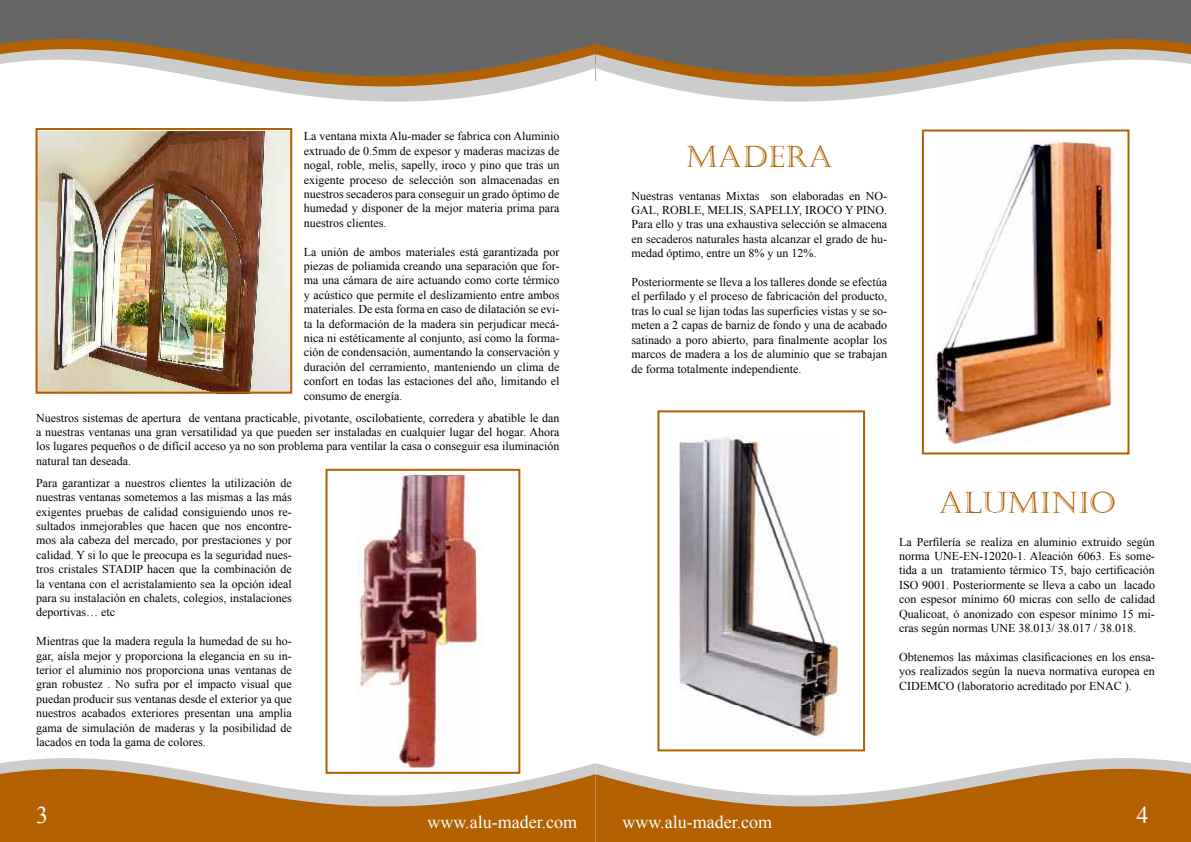
<style>
.page{position:relative;width:1191px;height:842px;background:#fff}
.page>*{position:absolute;margin:0;border:0;box-sizing:border-box;transform-origin:0 0}
.t1{font:30px "Castellar";color:#b36100}
.t2{font:24px "Times New Roman";color:#fefefe}
.t3{font:18px "Times New Roman";color:#fefefe}
.t4{font:12px/14.4px "Times New Roman";color:#000;text-align:justify}
</style>
<div class="page">
<svg style="left:595px;top:744px;width:596px;height:98px;fill:#b36100"></svg>
<svg style="left:0;top:744px;width:595px;height:98px;fill:#b36100"></svg>
<div style="left:0;top:0;width:595px;height:80px;background:#666"></div>
<svg style="left:0;top:39px;width:595px;height:119px"></svg>
<div style="left:595px;top:0;width:595px;height:80px;background:#666"></div>
<svg style="left:595px;top:24px;width:596px;height:134px"></svg>
<img style="left:934px;top:137px;width:184px;height:306px">
<img style="left:679px;top:433px;width:166px;height:313px">
<img style="left:357px;top:472px;width:126px;height:299px">
<img style="left:39px;top:131px;width:250px;height:260px">
<div style="left:36px;top:128px;width:256px;height:266px;border:2px solid #b36100"></div>
<div style="left:922px;top:130px;width:207px;height:324px;border:2px solid #b36100"></div>
<div style="left:657px;top:410px;width:208px;height:341px;border:2px solid #b36100"></div>
<div style="left:325px;top:469px;width:195px;height:305px;border:2px solid #b36100"></div>
<p class="t4" style="left:304px;top:129px;width:257px">La ventana mixta Alu-mader se fabrica con Aluminio extruado de 0.5mm de expesor y maderas macizas de nogal, roble, melis, sapelly, iroco y pino que tras un exigente proceso de selección son almacenadas en nuestros secaderos para conseguir un grado óptimo de humedad y disponer de la mejor materia prima para nuestros clientes.</p>
<p class="t4" style="left:304px;top:244px;width:257px">La unión de ambos materiales está garantizada por piezas de poliamida creando una separación que for&shy;ma una cámara de aire actuando como corte térmico y acústico que permite el deslizamiento entre ambos materiales. De esta forma en caso de dilatación se evi&shy;ta la deformación de la madera sin perjudicar mecá&shy;nica ni estéticamente al conjunto, así como la forma&shy;ción de condensación, aumentando la conservación y duración del cerramiento, manteniendo un clima de confort en todas las estaciones del año, limitando el consumo de energía.</p>
<p class="t4" style="left:36px;top:410px;width:525px">Nuestros sistemas de apertura de ventana practicable, pivotante, oscilobatiente, corredera y abatible le dan a nuestras ventanas una gran versatilidad ya que pueden ser instaladas en cualquier lugar del hogar. Ahora los lugares pequeños o de difícil acceso ya no son problema para ventilar la casa o conseguir esa iluminación natural tan deseada.</p>
<p class="t4" style="left:36px;top:475px;width:257px">Para garantizar a nuestros clientes la utilización de nuestras ventanas sometemos a las mismas a las más exigentes pruebas de calidad consiguiendo unos re&shy;sultados inmejorables que hacen que nos encontre&shy;mos ala cabeza del mercado, por prestaciones y por calidad. Y si lo que le preocupa es la seguridad nues&shy;tros cristales STADIP hacen que la combinación de la ventana con el acristalamiento sea la opción ideal para su instalación en chalets, colegios, instalaciones deportivas… etc</p>
<p class="t4" style="left:36px;top:634px;width:257px">Mientras que la madera regula la humedad de su ho&shy;gar, aísla mejor y proporciona la elegancia en su in&shy;terior el aluminio nos proporciona unas ventanas de gran robustez . No sufra por el impacto visual que puedan producir sus ventanas desde el exterior ya que nuestros acabados exteriores presentan una amplia gama de simulación de maderas y la posibilidad de lacados en toda la gama de colores.</p>
<h1 class="t1" style="left:686px;top:139px;width:148px">MADERA</h1>
<p class="t4" style="left:631px;top:188px;width:257px">Nuestras ventanas Mixtas son elaboradas en NO-GAL, ROBLE, MELIS, SAPELLY, IROCO Y PINO.<br>Para ello y tras una exhaustiva selección se almacena en secaderos naturales hasta alcanzar el grado de hu&shy;medad óptimo, entre un 8% y un 12%.</p>
<p class="t4" style="left:631px;top:275px;width:257px">Posteriormente se lleva a los talleres donde se efectúa el perfilado y el proceso de fabricación del producto, tras lo cual se lijan todas las superficies vistas y se so&shy;meten a 2 capas de barniz de fondo y una de acabado satinado a poro abierto, para finalmente acoplar los marcos de madera a los de aluminio que se trabajan de forma totalmente independiente.</p>
<h1 class="t1" style="left:938px;top:485px;width:178px">ALUMINIO</h1>
<p class="t4" style="left:899px;top:534px;width:257px">La Perfilería se realiza en aluminio extruido según norma UNE-EN-12020-1. Aleación 6063. Es some&shy;tida a un tratamiento térmico T5, bajo certificación ISO 9001. Posteriormente se lleva a cabo un lacado con espesor mínimo 60 micras con sello de calidad Qualicoat, ó anonizado con espesor mínimo 15 mi&shy;cras según normas UNE 38.013/ 38.017 / 38.018.</p>
<p class="t4" style="left:899px;top:649px;width:257px">Obtenemos las máximas clasificaciones en los ensa&shy;yos realizados según la nueva normativa europea en CIDEMCO (laboratorio acreditado por ENAC ).</p>
<h2 class="t2" style="left:36px;top:798px;width:13px">3</h2>
<h3 class="t3" style="left:427px;top:810px;width:151px">www.alu-mader.com</h3>
<h3 class="t3" style="left:622px;top:809px;width:151px">www.alu-mader.com</h3>
<h2 class="t2" style="left:1136px;top:798px;width:13px">4</h2>
</div>
